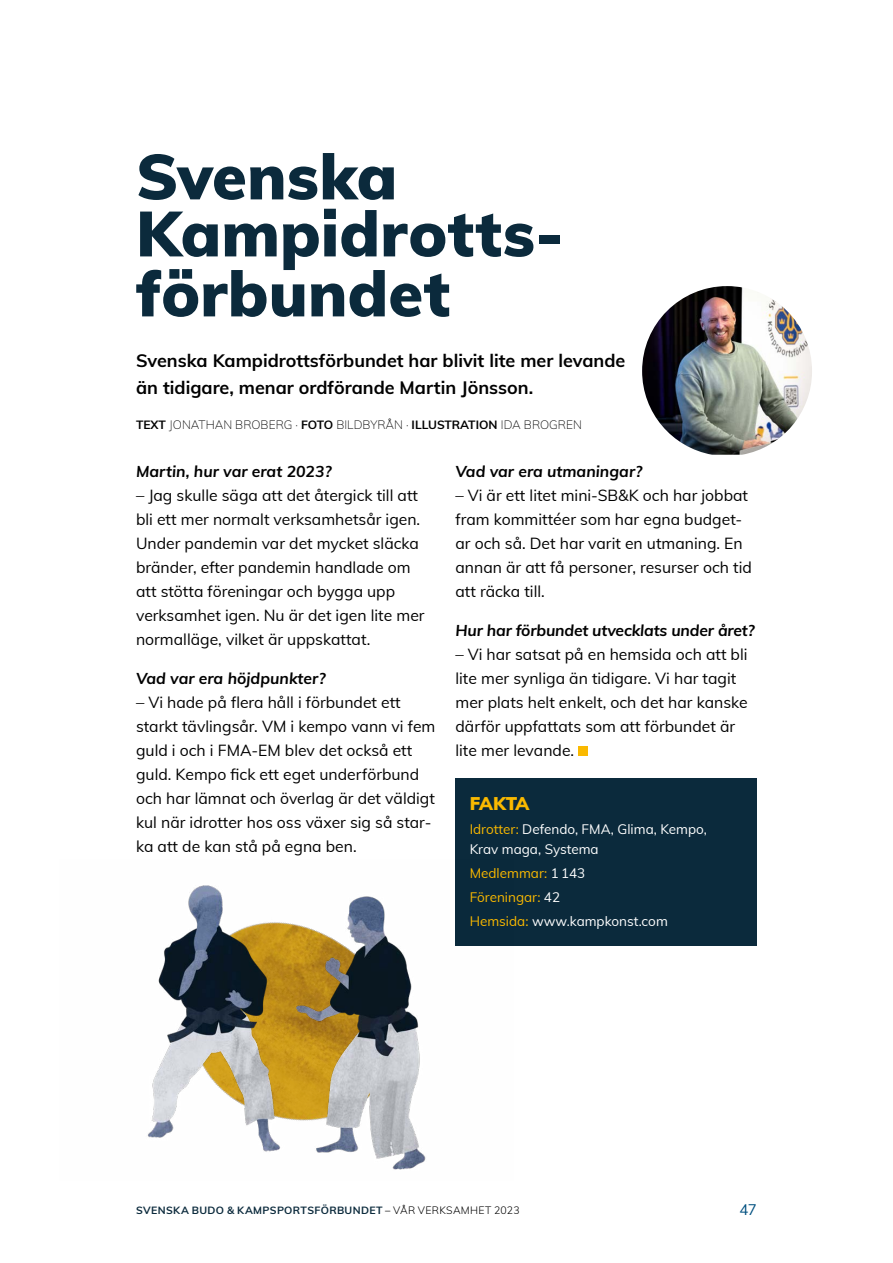
<style>
.page{position:relative;width:893px;height:1263px;background:#fff}
.page>*{position:absolute;margin:0;border:0;box-sizing:border-box;transform-origin:0 0}
.t1{font:900 63px/58.5px "Muli";letter-spacing:.005em;color:#0b2a3c}
.t2{font:700 18px/27px "Muli";color:#000}
.t3{font:900 18px "Muli";letter-spacing:-.025em;color:#fab900}
.t4{font:15.75px/24px "Muli";color:#000}
.t5{font:italic 700 15.75px "Muli";color:#000}
.t6{font:15px "Muli";color:#005080}
.t7{font:13.5px/24px "Muli";color:#fab900}
.t8{font:13.5px/19.5px "Muli";color:#fff}
.t9{font:200 12px "Muli";color:#000}
.t10{font:700 10.5px "Muli";letter-spacing:.03em;color:#0b2a3c}
.s1{font-weight:700}
.s2{font-size:16.5px}
.s3{color:#fab900}
.s4{color:#fff}
.s5{font-weight:300;color:#000}
</style>
<div class="page">
<div style="left:578px;top:746px;width:10px;height:10px;background:#fab900"></div>
<div style="left:455px;top:779px;width:302px;height:167px;background:#0b2a3c"></div>
<img style="left:642px;top:286px;width:170px;height:169px">
<img style="left:147px;top:885px;width:279px;height:285px">
<h1 class="t1" style="left:136px;top:145px;width:429px">Svenska<br>Kampidrotts&shy;förbundet</h1>
<p class="t2" style="left:136px;top:347px;width:491px">Svenska Kampidrottsförbundet har blivit lite mer levande än tidigare, menar ordförande Martin Jönsson.</p>
<p class="t9" style="left:136px;top:416px;width:447px"><span class="s1">TEXT</span> JONATHAN BROBERG · <span class="s1">FOTO</span> BILDBYRÅN · <span class="s1">ILLUSTRATION</span> IDA BROGREN</p>
<p class="t5" style="left:136px;top:459px;width:197px">Martin, hur var erat 2023?</p>
<p class="t4" style="left:136px;top:482px;width:290px"><span class="s2">–</span> Jag skulle säga att det återgick till att bli ett mer normalt verksamhetsår igen.<br>Under pandemin var det mycket släcka bränder, efter pandemin handlade om att stötta föreningar och bygga upp verksamhet igen. Nu är det igen lite mer normalläge, vilket är uppskattat.</p>
<p class="t5" style="left:136px;top:666px;width:191px">Vad var era höjdpunkter?</p>
<p class="t4" style="left:136px;top:689px;width:301px"><span class="s2">–</span> Vi hade på flera håll i förbundet ett starkt tävlingsår. VM i kempo vann vi fem guld i och i FMA-EM blev det också ett guld. Kempo fick ett eget underförbund och har lämnat och överlag är det väldigt kul när idrotter hos oss växer sig så star&shy;ka att de kan stå på egna ben.</p>
<p class="t5" style="left:455px;top:459px;width:188px">Vad var era utmaningar?</p>
<p class="t4" style="left:455px;top:482px;width:298px"><span class="s2">–</span> Vi är ett litet mini-SB&amp;K och har jobbat fram kommittéer som har egna budget&shy;ar och så. Det har varit en utmaning. En annan är att få personer, resurser och tid att räcka till.</p>
<p class="t5" style="left:455px;top:618px;width:301px">Hur har förbundet utvecklats under året?</p>
<p class="t4" style="left:455px;top:641px;width:294px"><span class="s2">–</span> Vi har satsat på en hemsida och att bli lite mer synliga än tidigare. Vi har tagit mer plats helt enkelt, och det har kanske därför uppfattats som att förbundet är lite mer levande.</p>
<p class="t3" style="left:470px;top:790px;width:61px">FAKTA</p>
<p class="t8" style="left:470px;top:819px;width:239px"><span class="s3">Idrotter:</span> Defendo, FMA, Glima, Kempo,<br>Krav maga, Systema</p>
<p class="t7" style="left:470px;top:860px;width:200px">Medlemmar: <span class="s4">1 143<br></span>Föreningar: <span class="s4">42<br></span>Hemsida: <span class="s4">www.kampkonst.com</span></p>
<p class="t10" style="left:136px;top:1202px;width:385px">SVENSKA BUDO &amp; KAMPSPORTSFÖRBUNDET <span class="s5">– VÅR VERKSAMHET 2023</span></p>
<p class="t6" style="left:739px;top:1199px;width:19px">47</p>
</div>
